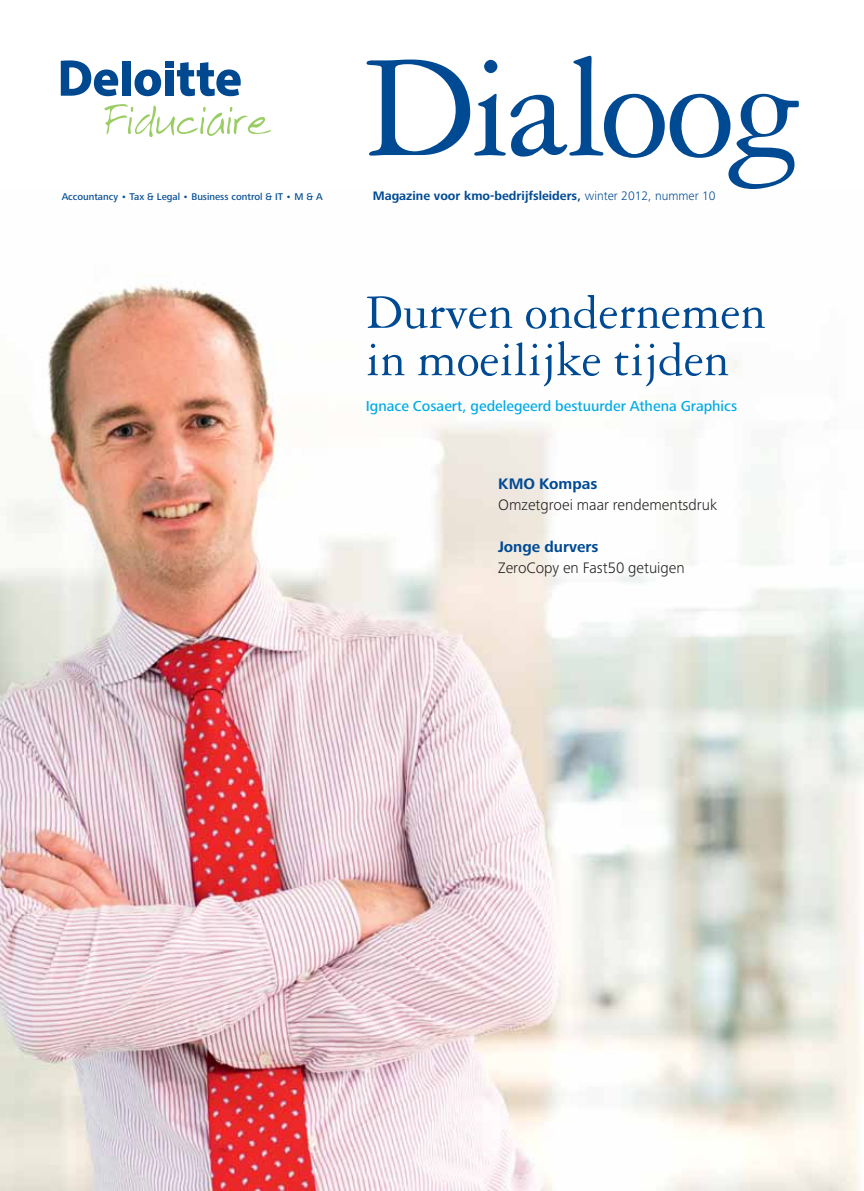
<style>
.page{position:relative;width:864px;height:1191px;background:#fff}
.page>*{position:absolute;margin:0;border:0;box-sizing:border-box;transform-origin:0 0}
.t1{font:154.5px "Garamond 3 LT Std";letter-spacing:-.035em;color:#004a94}
.t2{font:51px/47.2px "Garamond 3 LT Std";color:#004a94}
.t3{font:300 15.75px "Frutiger Next Pro";color:#231f20}
.t4{font:700 15.75px "Frutiger Next Pro";color:#004a94}
.t5{font:500 15px "Frutiger Next Pro";color:#00aae7}
.t6{font:700 12.75px "Frutiger Next Pro";color:#004a94}
.t7{font:500 10.05px "Frutiger Next Pro";color:#004a94}
.s1{font-weight:300}
</style>
<div class="page">
<div style="left:122px;top:61px;width:9px;height:35px;background:#004990"></div>
<svg style="left:134px;top:70px;width:27px;height:26px"></svg>
<div style="left:165px;top:70px;width:8px;height:26px;background:#004990"></div>
<div style="left:165px;top:61px;width:8px;height:7px;background:#004990"></div>
<svg style="left:177px;top:62px;width:64px;height:34px"></svg>
<svg style="left:61px;top:60px;width:57px;height:36px"></svg>
<svg style="left:104px;top:104px;width:167px;height:33px"></svg>
<img style="left:0;top:285px;width:863px;height:906px">
<svg style="left:366px;top:400px;width:371px;height:15px"></svg>
<p class="t7" style="left:62px;top:191px;width:262px">Accountancy • Tax &amp; Legal • Business control &amp; IT • M &amp; A</p>
<h1 class="t1" style="left:363px;top:25px;width:442px">Dialoog</h1>
<p class="t6" style="left:372px;top:189px;width:344px">Magazine voor kmo-bedrijfsleiders, <span class="s1">winter 2012, nummer 10</span></p>
<h2 class="t2" style="left:366px;top:289px;width:401px">Durven ondernemen in moeilijke tijden</h2>
<p class="t5" style="left:366px;top:398px;width:372px">Ignace Cosaert, gedelegeerd bestuurder Athena Graphics</p>
<p class="t4" style="left:498px;top:474px;width:101px">KMO Kompas</p>
<p class="t3" style="left:498px;top:495px;width:220px">Omzetgroei maar rendementsdruk</p>
<p class="t4" style="left:498px;top:537px;width:102px">Jonge durvers</p>
<p class="t3" style="left:498px;top:558px;width:188px">ZeroCopy en Fast50 getuigen</p>
</div>
